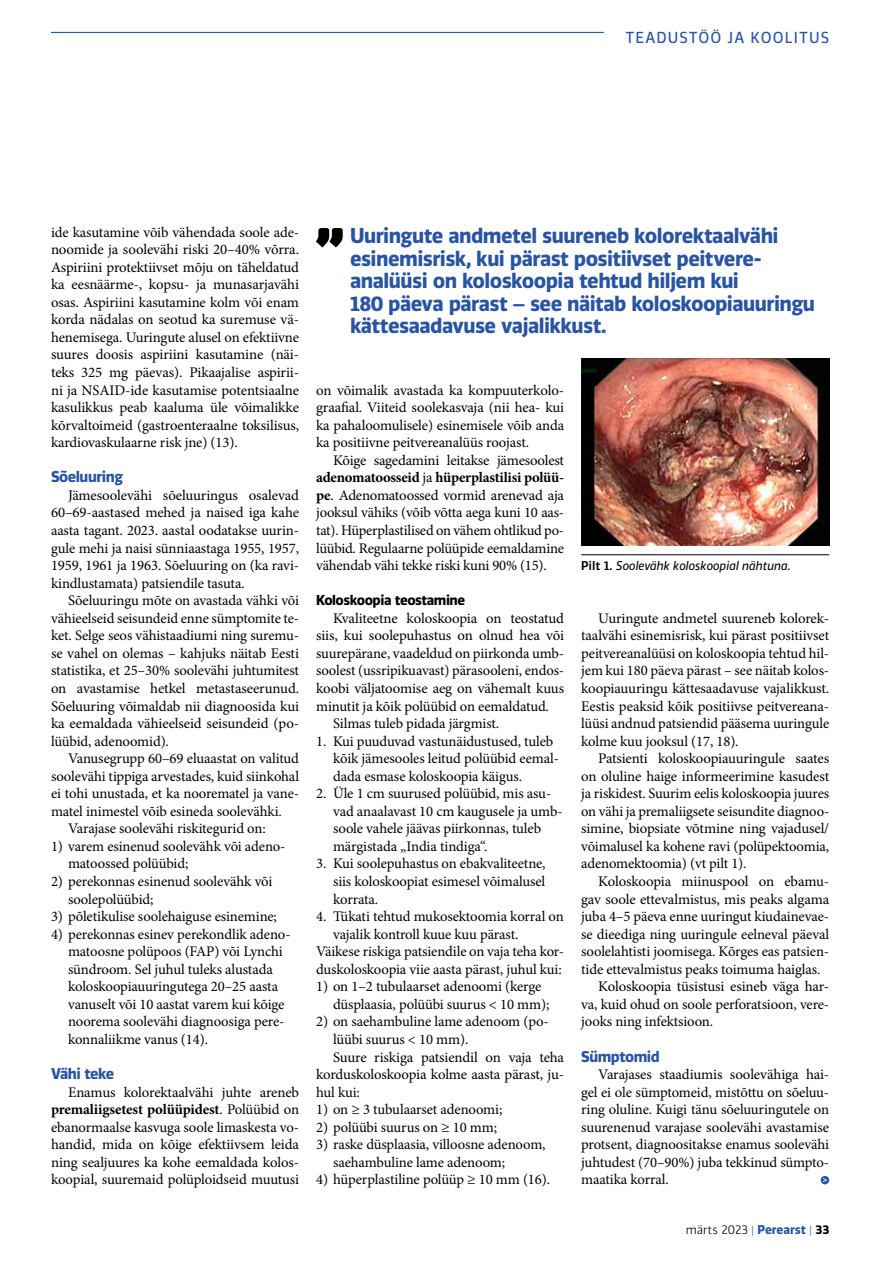
<style>
.page{position:relative;width:893px;height:1263px;background:#fff}
.page>*{position:absolute;margin:0;border:0;box-sizing:border-box;transform-origin:0 0}
.t1{font:900 60px "Vinkel";color:#000}
.t2{font:700 20.25px/22.5px "Vinkel";letter-spacing:-.03em;color:#2854a2}
.t3{font:15px "Vinkel";letter-spacing:.07em;color:#2854a2}
.t4{font:14.7px/17.5px "Minion Pro";letter-spacing:-.01em;color:#000;text-align:justify}
.t5{font:700 14.7px "Vinkel";letter-spacing:-.03em;color:#2854a2}
.t6{font:700 13.5px "Vinkel";letter-spacing:-.04em;color:#000}
.t7{font:italic 12px "Vinkel";letter-spacing:-.01em;color:#000}
.t8{font:300 12px "Vinkel";color:#000}
.s1{font-weight:700}
.s2{font-weight:500;font-style:normal}
.s3{color:#2854a2}
.s4{font-weight:700;color:#2854a2}
</style>
<div class="page">
<hr style="left:51px;top:32px;width:553px;height:1px;background:#2854a2">
<hr style="left:581px;top:554px;width:248px;height:1px;background:#000">
<img style="left:581px;top:359px;width:248px;height:186px">
<div style="left:821px;top:1176px;width:8px;height:8px;background:#2854a2;border-radius:50%"></div>
<svg style="left:823px;top:1178px;width:4px;height:4px"></svg>
<p class="t3" style="left:626px;top:28px;width:205px">TEADUSTÖÖ JA KOOLITUS</p>
<p class="t4" style="left:51px;top:223px;width:250px">ide kasutamine võib vähendada soole ade&shy;noomide ja soolevähi riski 20–40% võrra.<br>Aspiriini protektiivset mõju on täheldatud ka eesnäärme-, kopsu- ja munasarjavähi osas. Aspiriini kasutamine kolm või enam korda nädalas on seotud ka suremuse vä&shy;henemisega. Uuringute alusel on efektiivne suures doosis aspiriini kasutamine (näi&shy;teks 325 mg päevas). Pikaajalise aspirii&shy;ni ja NSAID-ide kasutamise potentsiaalne kasulikkus peab kaaluma üle võimalikke kõrvaltoimeid (gastroenteraalne toksilisus, kardiovaskulaarne risk jne) (13).</p>
<p class="t5" style="left:51px;top:467px;width:74px">Sõeluuring</p>
<p class="t4" style="left:51px;top:486px;width:250px;text-indent:17px">Jämesoolevähi sõeluuringus osalevad 60–69-aastased mehed ja naised iga kahe aasta tagant. 2023. aastal oodatakse uurin&shy;gule mehi ja naisi sünniaastaga 1955, 1957, 1959, 1961 ja 1963. Sõeluuring on (ka ravi&shy;kindlustamata) patsiendile tasuta.</p>
<p class="t4" style="left:51px;top:592px;width:250px;text-indent:17px">Sõeluuringu mõte on avastada vähki või vähieelseid seisundeid enne sümptomite te&shy;ket. Selge seos vähistaadiumi ning suremu&shy;se vahel on olemas – kahjuks näitab Eesti statistika, et 25–30% soolevähi juhtumitest on avastamise hetkel metastaseerunud.<br>Sõeluuring võimaldab nii diagnoosida kui ka eemaldada vähieelseid seisundeid (po&shy;lüübid, adenoomid).</p>
<p class="t4" style="left:68px;top:750px;width:233px">Vanusegrupp 60–69 eluaastat on valitud</p>
<p class="t4" style="left:51px;top:767px;width:250px">soolevähi tippiga arvestades, kuid siinkohal</p>
<p class="t4" style="left:51px;top:785px;width:250px">ei tohi unustada, et ka noorematel ja vane-</p>
<p class="t4" style="left:51px;top:802px;width:232px">matel inimestel võib esineda soolevähki.</p>
<p class="t4" style="left:68px;top:820px;width:199px">Varajase soolevähi riskitegurid on:</p>
<p class="t4" style="left:68px;top:837px;width:219px;text-indent:-17px">1) varem esinenud soolevähk või adeno&shy;matoossed polüübid;</p>
<p class="t4" style="left:68px;top:873px;width:206px;text-indent:-17px">2) perekonnas esinenud soolevähk või soolepolüübid;</p>
<p class="t4" style="left:51px;top:908px;width:227px">3) põletikulise soolehaiguse esinemine;</p>
<p class="t4" style="left:68px;top:925px;width:224px;text-align:left;text-indent:-17px">4) perekonnas esinev perekondlik adeno&shy;matoosne polüpoos (FAP) või Lynchi sündroom. Sel juhul tuleks alustada koloskoopiauuringutega 20–25 aasta vanuselt või 10 aastat varem kui kõige noorema soolevähi diagnoosiga pere&shy;konnaliikme vanus (14).</p>
<p class="t5" style="left:51px;top:1064px;width:65px">Vähi teke</p>
<p class="t4" style="left:51px;top:1083px;width:250px;text-indent:17px">Enamus kolorektaalvähi juhte areneb <span class="s1">premaliigsetest polüüpidest</span>. Polüübid on ebanormaalse kasvuga soole limaskesta vo&shy;handid, mida on kõige efektiivsem leida ning sealjuures ka kohe eemaldada kolos&shy;koopial, suuremaid polüploidseid muutusi</p>
<h1 class="t1" style="left:316px;top:173px;width:30px">„</h1>
<h2 class="t2" style="left:350px;top:225px;width:466px">Uuringute andmetel suureneb kolorektaalvähi esinemisrisk, kui pärast positiivset peitvere&shy;analüüsi on koloskoopia tehtud hiljem kui<br>180 päeva pärast – see näitab koloskoopiauuringu kättesaadavuse vajalikkust.</h2>
<p class="t4" style="left:316px;top:381px;width:250px">on võimalik avastada ka kompuuterkolo&shy;graafial. Viiteid soolekasvaja (nii hea- kui ka pahaloomulisele) esinemisele võib anda ka positiivne peitvereanalüüs roojast.</p>
<p class="t4" style="left:316px;top:451px;width:250px;text-indent:17px">Kõige sagedamini leitakse jämesoolest <span class="s1">adenomatoosseid</span> ja <span class="s1">hüperplastilisi polüü&shy;pe</span>. Adenomatoossed vormid arenevad aja jooksul vähiks (võib võtta aega kuni 10 aas&shy;tat). Hüperplastilised on vähem ohtlikud po&shy;lüübid. Regulaarne polüüpide eemaldamine vähendab vähi tekke riski kuni 90% (15).</p>
<p class="t6" style="left:316px;top:591px;width:151px">Koloskoopia teostamine</p>
<p class="t4" style="left:333px;top:609px;width:233px">Kvaliteetne koloskoopia on teostatud</p>
<p class="t4" style="left:316px;top:627px;width:250px">siis, kui soolepuhastus on olnud hea või</p>
<p class="t4" style="left:316px;top:644px;width:250px">suurepärane, vaadeldud on piirkonda umb-</p>
<p class="t4" style="left:316px;top:662px;width:250px">soolest (ussripikuavast) pärasooleni, endos-</p>
<p class="t4" style="left:316px;top:679px;width:250px">koobi väljatoomise aeg on vähemalt kuus</p>
<p class="t4" style="left:316px;top:697px;width:234px">minutit ja kõik polüübid on eemaldatud.</p>
<p class="t4" style="left:333px;top:715px;width:168px">Silmas tuleb pidada järgmist.</p>
<p class="t4" style="left:333px;top:732px;width:227px;text-align:left;text-indent:-17px">1. Kui puuduvad vastunäidustused, tuleb kõik jämesooles leitud polüübid eemal&shy;dada esmase koloskoopia käigus.</p>
<p class="t4" style="left:333px;top:785px;width:231px;text-align:left;text-indent:-17px">2. Üle 1 cm suurused polüübid, mis asu&shy;vad anaalavast 10 cm kaugusele ja umb&shy;soole vahele jäävas piirkonnas, tuleb märgistada „India tindiga“.</p>
<p class="t4" style="left:333px;top:855px;width:214px;text-indent:-17px">3. Kui soolepuhastus on ebakvaliteetne, siis koloskoopiat esimesel võimalusel korrata.</p>
<p class="t4" style="left:316px;top:908px;width:249px">4. Tükati tehtud mukosektoomia korral on</p>
<p class="t4" style="left:333px;top:925px;width:187px">vajalik kontroll kuue kuu pärast.</p>
<p class="t4" style="left:316px;top:943px;width:250px">Väikese riskiga patsiendile on vaja teha kor-</p>
<p class="t4" style="left:316px;top:960px;width:247px">duskoloskoopia viie aasta pärast, juhul kui:</p>
<p class="t4" style="left:333px;top:978px;width:218px;text-indent:-17px">1) on 1–2 tubulaarset adenoomi (kerge düsplaasia, polüübi suurus &lt; 10 mm);</p>
<p class="t4" style="left:316px;top:1013px;width:234px">2) on saehambuline lame adenoom (po-</p>
<p class="t4" style="left:333px;top:1030px;width:137px">lüübi suurus &lt; 10 mm).</p>
<p class="t4" style="left:333px;top:1048px;width:233px">Suure riskiga patsiendil on vaja teha</p>
<p class="t4" style="left:316px;top:1066px;width:250px">korduskoloskoopia kolme aasta pärast, ju-</p>
<p class="t4" style="left:316px;top:1083px;width:45px">hul kui:</p>
<p class="t4" style="left:316px;top:1101px;width:188px">1) on ≥ 3 tubulaarset adenoomi;</p>
<p class="t4" style="left:316px;top:1118px;width:183px">2) polüübi suurus on ≥ 10 mm;</p>
<p class="t4" style="left:333px;top:1136px;width:214px;text-indent:-17px">3) raske düsplaasia, villoosne adenoom, saehambuline lame adenoom;</p>
<p class="t4" style="left:316px;top:1171px;width:236px">4) hüperplastiline polüüp ≥ 10 mm (16).</p>
<p class="t7" style="left:581px;top:557px;width:211px"><span class="s2">Pilt 1.</span> Soolevähk koloskoopial nähtuna.</p>
<p class="t4" style="left:581px;top:609px;width:250px;text-indent:17px">Uuringute andmetel suureneb kolorek&shy;taalvähi esinemisrisk, kui pärast positiivset peitvereanalüüsi on koloskoopia tehtud hil&shy;jem kui 180 päeva pärast – see näitab kolos&shy;koopiauuringu kättesaadavuse vajalikkust.<br>Eestis peaksid kõik positiivse peitvereana&shy;lüüsi andnud patsiendid pääsema uuringule kolme kuu jooksul (17, 18).</p>
<p class="t4" style="left:581px;top:750px;width:250px;text-indent:17px">Patsienti koloskoopiauuringule saates on oluline haige informeerimine kasudest ja riskidest. Suurim eelis koloskoopia juures on vähi ja premaliigsete seisundite diagnoo&shy;simine, biopsiate võtmine ning vajadusel/ võimalusel ka kohene ravi (polüpektoomia, adenomektoomia) (vt pilt 1).</p>
<p class="t4" style="left:598px;top:873px;width:233px">Koloskoopia miinuspool on ebamu-</p>
<p class="t4" style="left:581px;top:890px;width:250px">gav soole ettevalmistus, mis peaks algama</p>
<p class="t4" style="left:581px;top:908px;width:250px">juba 4–5 päeva enne uuringut kiudainevae-</p>
<p class="t4" style="left:581px;top:925px;width:250px">se dieediga ning uuringule eelneval päeval</p>
<p class="t4" style="left:581px;top:943px;width:250px">soolelahtisti joomisega. Kõrges eas patsien-</p>
<p class="t4" style="left:581px;top:960px;width:241px">tide ettevalmistus peaks toimuma haiglas.</p>
<p class="t4" style="left:598px;top:978px;width:233px">Koloskoopia tüsistusi esineb väga har-</p>
<p class="t4" style="left:581px;top:995px;width:250px">va, kuid ohud on soole perforatsioon, vere-</p>
<p class="t4" style="left:581px;top:1013px;width:134px">jooks ning infektsioon.</p>
<p class="t5" style="left:581px;top:1046px;width:80px">Sümptomid</p>
<p class="t4" style="left:581px;top:1066px;width:250px;text-indent:17px">Varajases staadiumis soolevähiga hai&shy;gel ei ole sümptomeid, mistõttu on sõeluu&shy;ring oluline. Kuigi tänu sõeluuringutele on suurenenud varajase soolevähi avastamise protsent, diagnoositakse enamus soolevähi juhtudest (70–90%) juba tekkinud sümpto&shy;maatika korral.</p>
<p class="t8" style="left:686px;top:1221px;width:145px">märts 2023 <span class="s3">|</span> <span class="s4">Perearst</span> <span class="s3">|</span> <span class="s1">33</span></p>
</div>
